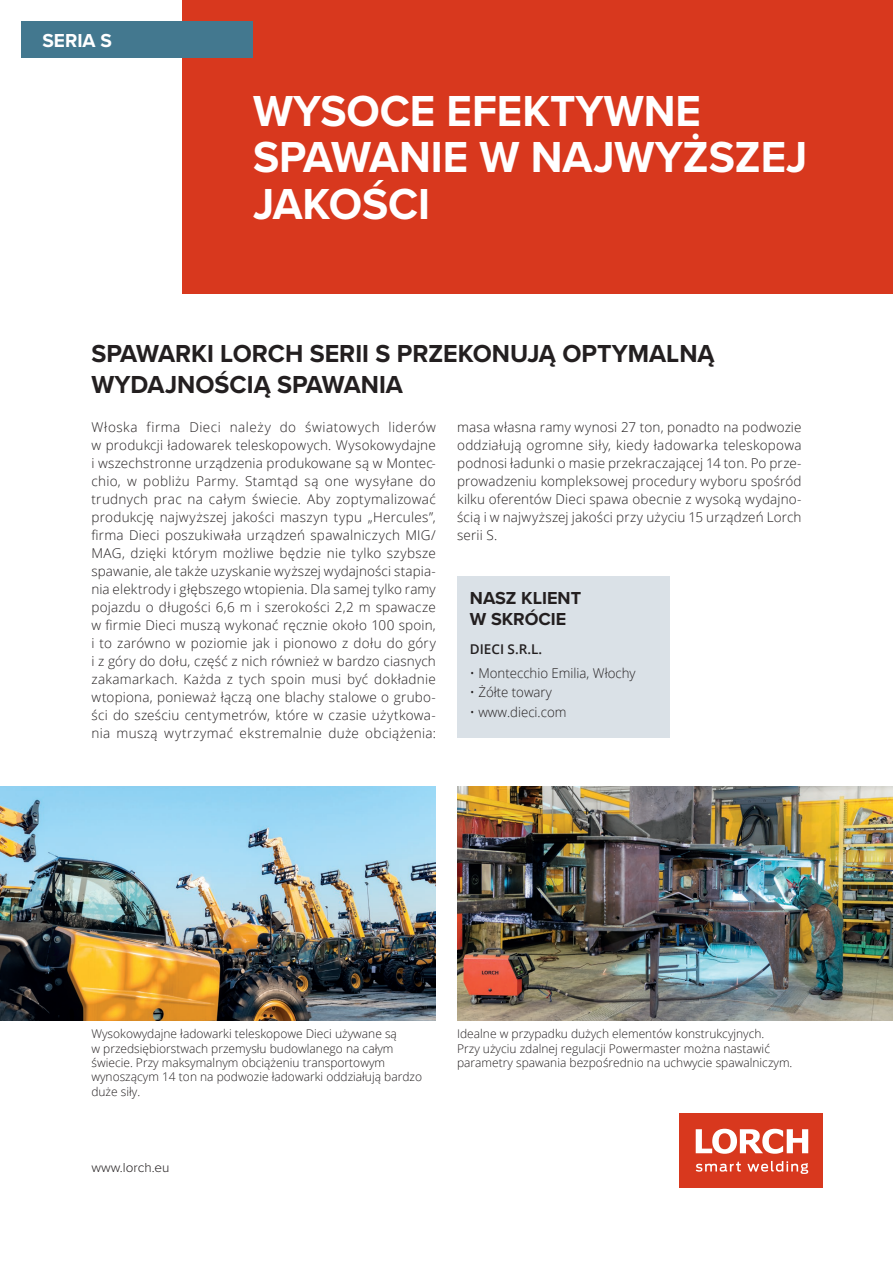
<style>
.page{position:relative;width:893px;height:1263px;background:#fff}
.page>*{position:absolute;margin:0;border:0;box-sizing:border-box;transform-origin:0 0}
.t1{font:700 45px/46.7px "Proxima Nova";color:#fff}
.t2{font:700 25.5px/30.6px "Proxima Nova";color:#231f20}
.t3{font:700 19.5px "Proxima Nova";color:#fff}
.t4{font:700 18px/21.6px "Proxima Nova";color:#231f20}
.t5{font:300 13.5px/18px "Open Sans";letter-spacing:.01em;color:#231f20;text-align:justify}
.t6{font:300 13.5px "Proxima Nova";color:#231f20}
.t7{font:600 13.5px "Open Sans";color:#231f20}
.t8{font:300 12px/14.4px "Open Sans";color:#231f20}
</style>
<div class="page">
<img style="left:457px;top:787px;width:436px;height:233px">
<div style="left:680px;top:1113px;width:143px;height:74px;background:#d8381e"></div>
<svg style="left:696px;top:1129px;width:112px;height:25px"></svg>
<svg style="left:696px;top:1161px;width:112px;height:13px"></svg>
<img style="left:0;top:787px;width:436px;height:233px">
<div style="left:183px;top:0;width:710px;height:293px;background:#d8381e"></div>
<div style="left:457px;top:576px;width:213px;height:162px;background:#dae1e7"></div>
<div style="left:21px;top:21px;width:232px;height:36px;background:#43788f"></div>
<h3 class="t3" style="left:43px;top:26px;width:71px">SERIA S</h3>
<h1 class="t1" style="left:253px;top:86px;width:556px">WYSOCE EFEKTYWNE<br>SPAWANIE W NAJWYŻSZEJ<br>JAKOŚCI</h1>
<h2 class="t2" style="left:91px;top:338px;width:621px">SPAWARKI LORCH SERII S PRZEKONUJĄ OPTYMALNĄ<br>WYDAJNOŚCIĄ SPAWANIA</h2>
<p class="t5" style="left:91px;top:418px;width:346px">Włoska firma Dieci należy do światowych liderów w produkcji ładowarek teleskopowych. Wysokowydajne i wszechstronne urządzenia produkowane są w Montec&shy;chio, w pobliżu Parmy. Stamtąd są one wysyłane do trudnych prac na całym świecie. Aby zoptymalizować produkcję najwyższej jakości maszyn typu „Hercules”, firma Dieci poszukiwała urządzeń spawalniczych MIG/ MAG, dzięki którym możliwe będzie nie tylko szybsze spawanie, ale także uzyskanie wyższej wydajności stapia&shy;nia elektrody i głębszego wtopienia. Dla samej tylko ramy pojazdu o długości 6,6 m i szerokości 2,2 m spawacze w firmie Dieci muszą wykonać ręcznie około 100 spoin, i to zarówno w poziomie jak i pionowo z dołu do góry i z góry do dołu, część z nich również w bardzo ciasnych zakamarkach. Każda z tych spoin musi być dokładnie wtopiona, ponieważ łączą one blachy stalowe o grubo&shy;ści do sześciu centymetrów, które w czasie użytkowa&shy;nia muszą wytrzymać ekstremalnie duże obciążenia:</p>
<p class="t5" style="left:457px;top:418px;width:346px">masa własna ramy wynosi 27 ton, ponadto na podwozie oddziałują ogromne siły, kiedy ładowarka teleskopowa podnosi ładunki o masie przekraczającej 14 ton. Po prze&shy;prowadzeniu kompleksowej procedury wyboru spośród kilku oferentów Dieci spawa obecnie z wysoką wydajno&shy;ścią i w najwyższej jakości przy użyciu 15 urządzeń Lorch serii S.</p>
<h3 class="t4" style="left:470px;top:586px;width:83px">NASZ KLIENT<br>W SKRÓCIE</h3>
<p class="t7" style="left:470px;top:640px;width:74px">DIECI S.R.L.</p>
<p class="t5" style="left:470px;top:663px;width:167px">• Montecchio Emilia, Włochy</p>
<p class="t5" style="left:470px;top:683px;width:83px">• Żółte towary</p>
<p class="t5" style="left:470px;top:702px;width:98px">• www.dieci.com</p>
<p class="t8" style="left:91px;top:1026px;width:332px">Wysokowydajne ładowarki teleskopowe Dieci używane są<br>w przedsiębiorstwach przemysłu budowlanego na całym świecie. Przy maksymalnym obciążeniu transportowym wynoszącym 14 ton na podwozie ładowarki oddziałują bardzo duże siły.</p>
<p class="t6" style="left:91px;top:1157px;width:80px">www.lorch.eu</p>
<p class="t8" style="left:457px;top:1026px;width:337px">Idealne w przypadku dużych elementów konstrukcyjnych.<br>Przy użyciu zdalnej regulacji Powermaster można nastawić parametry spawania bezpośrednio na uchwycie spawalniczym.</p>
</div>
